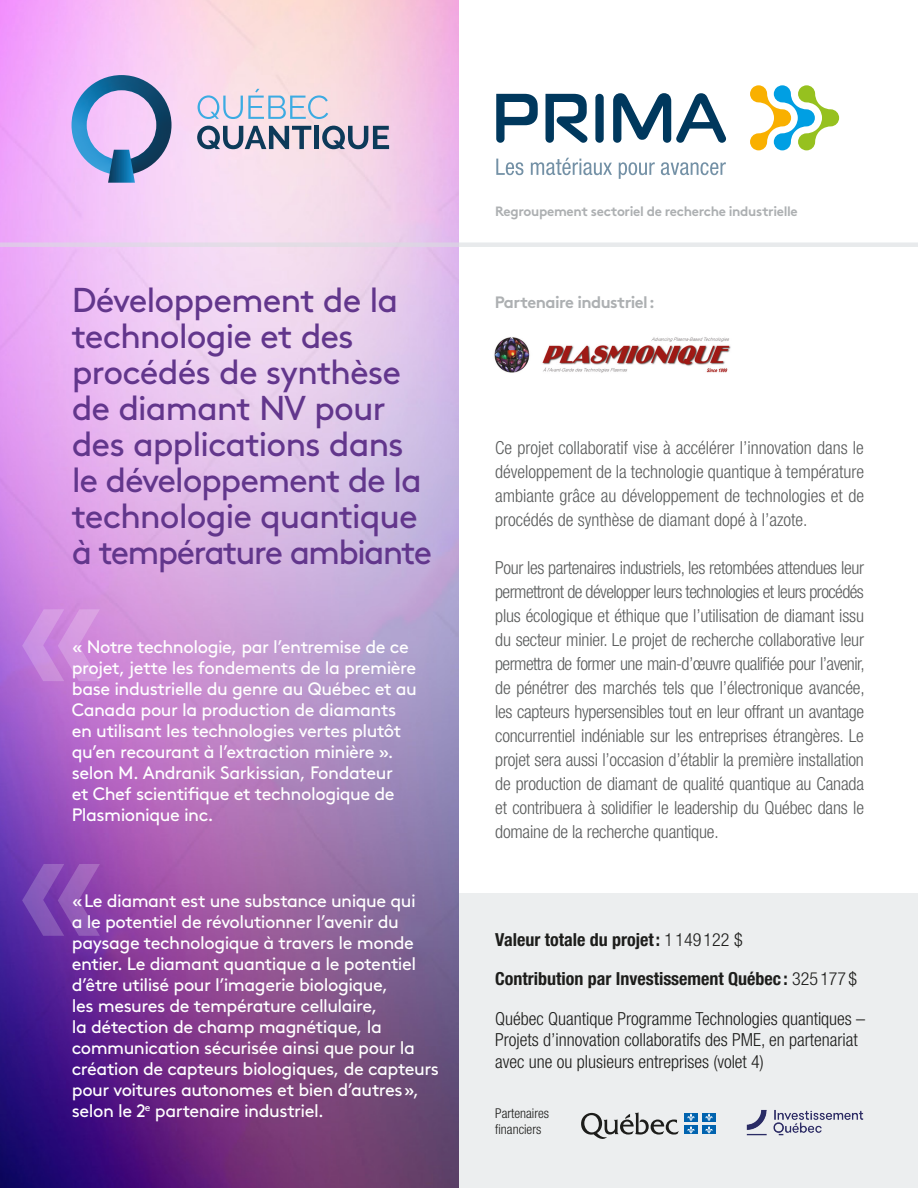
<style>
.page{position:relative;width:918px;height:1188px;background:#fff}
.page>*{position:absolute;margin:0;border:0;box-sizing:border-box;transform-origin:0 0}
.t1{font:34.5px/36px "Brown Pro";letter-spacing:-.035em;color:#62368c}
.t2{font:300 condensed 18px/24px "Helvetica Neue LT Std";letter-spacing:-.005em;color:#5a5c5c;text-align:justify}
.t3{font:18px/21px "Brown Pro";letter-spacing:-.03em;color:#fff}
.t4{font:300 condensed 18px/39.5px "Helvetica Neue LT Std";color:#1d1d1b}
.t5{font:700 16.5px "Brown Pro";letter-spacing:-.035em;color:#adb0b2}
.t6{font:700 13.5px "Brown Pro";letter-spacing:-.025em;color:#adb0b2}
.t7{font:300 condensed 13.5px/16.2px "Helvetica Neue LT Std";color:#1d1d1b}
.s1{font-weight:700}
</style>
<div class="page">
<img style="left:0;top:0;width:459px;height:1188px">
<div style="left:459px;top:893px;width:459px;height:295px;background:#eceeef"></div>
<svg style="left:496px;top:159px;width:27px;height:16px"></svg>
<svg style="left:531px;top:158px;width:81px;height:17px"></svg>
<svg style="left:619px;top:162px;width:36px;height:17px"></svg>
<svg style="left:661px;top:162px;width:65px;height:13px"></svg>
<svg style="left:496px;top:94px;width:42px;height:49px"></svg>
<svg style="left:613px;top:93px;width:113px;height:50px"></svg>
<svg style="left:595px;top:94px;width:9px;height:49px"></svg>
<svg style="left:546px;top:94px;width:41px;height:49px"></svg>
<svg style="left:750px;top:85px;width:89px;height:65px"></svg>
<svg style="left:0;top:242px;width:918px;height:5px;background:#e6e0ea"></svg>
<svg style="left:581px;top:1112px;width:98px;height:27px"></svg>
<div style="left:684px;top:1113px;width:14px;height:8px;background:#0063af"></div>
<div style="left:702px;top:1113px;width:14px;height:8px;background:#0063af"></div>
<div style="left:684px;top:1126px;width:14px;height:8px;background:#0063af"></div>
<svg style="left:687px;top:1113px;width:8px;height:21px"></svg>
<div style="left:702px;top:1126px;width:14px;height:8px;background:#0063af"></div>
<svg style="left:705px;top:1113px;width:8px;height:21px"></svg>
<img style="left:494px;top:337px;width:237px;height:36px">
<img style="left:746px;top:1109px;width:118px;height:27px">
<svg style="left:22px;top:609px;width:78px;height:72px;background:#cb8adc"></svg>
<svg style="left:22px;top:864px;width:78px;height:72px;background:#844bb2"></svg>
<svg style="left:72px;top:75px;width:100px;height:108px;background:#9a9fcf"></svg>
<svg style="left:198px;top:89px;width:130px;height:30px;background:#d1d4e5"></svg>
<svg style="left:197px;top:126px;width:114px;height:23px;background:#9197aa"></svg>
<div style="left:314px;top:126px;width:5px;height:23px;background:#0d3a59"></div>
<svg style="left:322px;top:126px;width:67px;height:23px;background:#878da2"></svg>
<h1 class="t1" style="left:72px;top:279px;width:362px">Développement de la technologie et des procédés de synthèse de diamant NV pour des applications dans le développement de la technologie quantique à température ambiante</h1>
<p class="t3" style="left:72px;top:635px;width:347px">« Notre technologie, par l’entremise de ce projet, jette les fondements de la première base industrielle du genre au Québec et au Canada pour la production de diamants en utilisant les technologies vertes plutôt qu’en recourant à l’extraction minière ». selon M. Andranik Sarkissian, Fondateur<br>et Chef scientifique et technologique de Plasmionique inc.</p>
<p class="t3" style="left:72px;top:888px;width:369px">«Le diamant est une substance unique qui<br>a le potentiel de révolutionner l’avenir du paysage technologique à travers le monde entier. Le diamant quantique a le potentiel d’être utilisé pour l’imagerie biologique,<br>les mesures de température cellulaire,<br>la détection de champ magnétique, la communication sécurisée ainsi que pour la création de capteurs biologiques, de capteurs pour voitures autonomes et bien d’autres», selon le 2<sup>e</sup> partenaire industriel.</p>
<p class="t6" style="left:495px;top:200px;width:304px">Regroupement sectoriel de recherche industrielle</p>
<p class="t5" style="left:495px;top:289px;width:162px">Partenaire industriel:</p>
<p class="t2" style="left:495px;top:435px;width:370px">Ce projet collaboratif vise à accélérer l’innovation dans le développement de la technologie quantique à température ambiante grâce au développement de technologies et de procédés de synthèse de diamant dopé à l’azote.</p>
<p class="t2" style="left:495px;top:555px;width:371px">Pour les partenaires industriels, les retombées attendues leur permettront de développer leurs technologies et leurs procédés plus écologique et éthique que l’utilisation de diamant issu du secteur minier. Le projet de recherche collaborative leur permettra de former une main-d’œuvre qualifiée pour l’avenir, de pénétrer des marchés tels que l’électronique avancée, les capteurs hypersensibles tout en leur offrant un avantage concurrentiel indéniable sur les entreprises étrangères. Le projet sera aussi l’occasion d’établir la première installation de production de diamant de qualité quantique au Canada et contribuera à solidifier le leadership du Québec dans le domaine de la recherche quantique.</p>
<p class="t4" style="left:495px;top:920px;width:372px"><span class="s1">Valeur totale du projet:</span> 1 149 122 $<br><span class="s1">Contribution par Investissement Québec :</span> 325 177 $<br>Québec Quantique Programme Technologies quantiques –</p>
<p class="t4" style="left:495px;top:1029px;width:364px;line-height:21.6px">Projets d’innovation collaboratifs des PME, en partenariat avec une ou plusieurs entreprises (volet 4)</p>
<p class="t7" style="left:495px;top:1105px;width:55px">Partenaires financiers</p>
</div>
